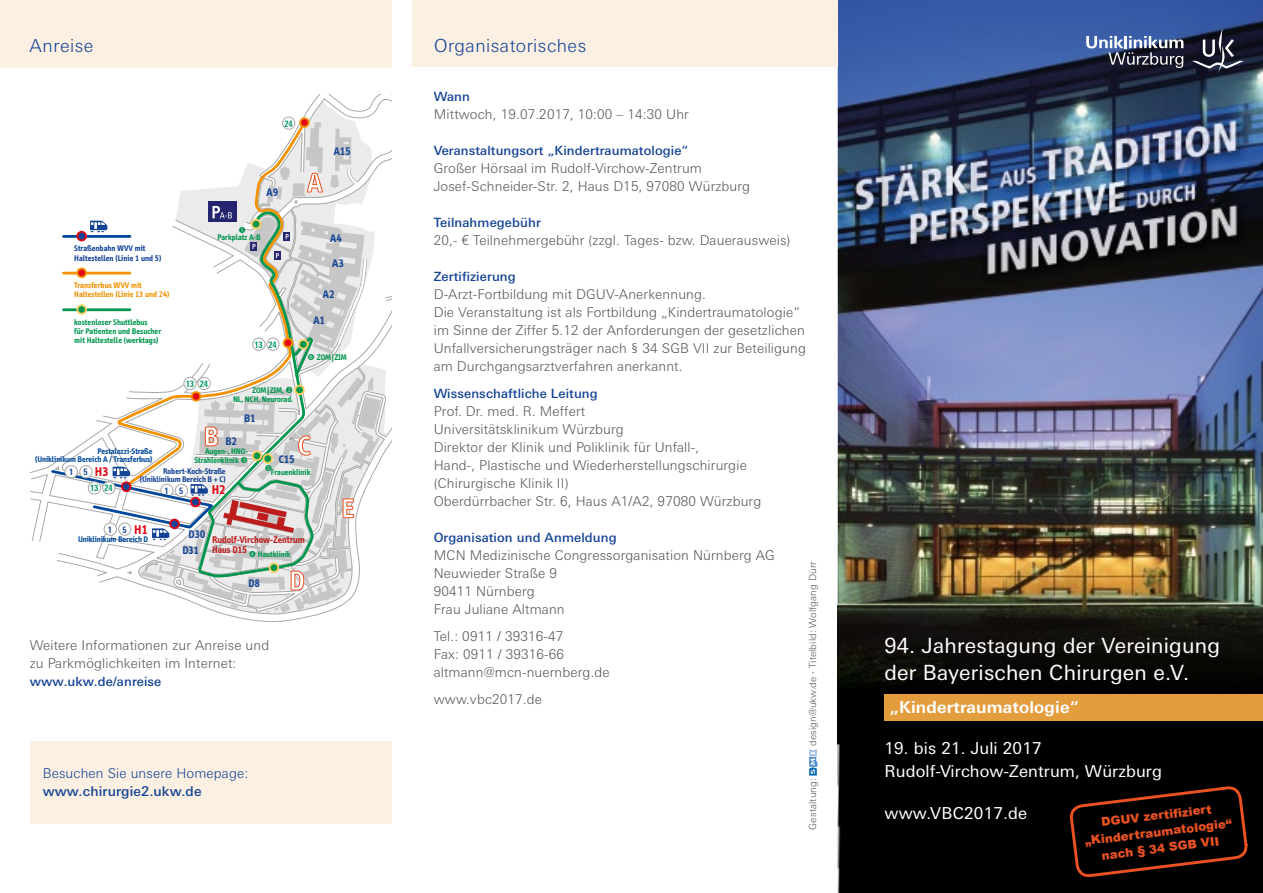
<style>
.page{position:relative;width:1263px;height:893px;background:#fff}
.page>*{position:absolute;margin:0;border:0;box-sizing:border-box;transform-origin:0 0}
.t1{font:21px/27px "LT Univers Basic";letter-spacing:.01em;color:#fff}
.t2{font:300 18px "LT Univers Basic";letter-spacing:.025em;color:#134395}
.t3{font:16.5px/22.5px "LT Univers Basic";letter-spacing:.01em;color:#fff}
.t4{font:700 16.5px "LT Univers Basic";letter-spacing:.01em;color:#fff}
.t5{font:300 13.5px/18px "LT Univers Basic";letter-spacing:.01em;color:#575756}
.t6{font:300 13.5px "LT Univers Basic";letter-spacing:.01em;color:#134395}
.t7{font:500 13.5px "LT Univers Basic";letter-spacing:.01em;color:#134395}
.t8{font:700 13.05px "Info";color:#e30613}
.t9{font:500 12.75px "LT Univers Basic";letter-spacing:.01em;color:#134395}
.t10{font:900 12px/16.5px "Arial";color:#e95123;text-align:center}
.t11{font:700 11.25px "Info";letter-spacing:-.025em;color:#134395}
.t12{font:700 9.9px/10.4px "Info";color:#bd1d1d}
.t13{font:300 9.75px "LT Univers Basic";letter-spacing:.01em;color:#575756}
.t14{font:700 condensed 9px "LT Univers";letter-spacing:-.025em;color:#009760}
.t15{font:700 condensed 9px "LT Univers";color:#134395}
.t16{font:700 8.4px/9.3px "Info";letter-spacing:.01em;color:#00964e}
.t17{font:700 8.4px/9.3px "Info";letter-spacing:.01em;color:#134395}
.t18{font:700 8.4px/8.2px "Info";color:#00489a;text-align:right}
.t19{font:700 8.4px/9.3px "Info";letter-spacing:.01em;color:#f39200}
.s1{font-weight:500}
</style>
<div class="page">
<img style="left:838px;top:0;width:425px;height:893px">
<svg style="left:1086px;top:36px;width:97px;height:32px;background:#58637e"></svg>
<svg style="left:1192px;top:28px;width:52px;height:44px;background:#36394c"></svg>
<img style="left:838px;top:605px;width:425px;height:111px">
<div style="left:0;top:0;width:391px;height:67px;background:#fcf0e3"></div>
<svg style="left:809px;top:749px;width:9px;height:26px"></svg>
<div style="left:412px;top:0;width:426px;height:67px;background:#fcf0e3"></div>
<div style="left:30px;top:741px;width:361px;height:83px;background:#fcf0e3"></div>
<div style="left:884px;top:694px;width:379px;height:27px;background:#e49d3c"></div>
<svg style="left:1070px;top:786px;width:178px;height:91px;background:#130602"></svg>
<svg style="left:30px;top:94px;width:361px;height:520px"></svg>
<h2 class="t2" style="left:30px;top:35px;width:65px">Anreise</h2>
<p class="t14" style="left:284px;top:118px;width:10px">24</p>
<p class="t17" style="left:74px;top:244px;width:89px">Straßenbahn WVV mit<br>Haltestellen (Linie 1 und 5)</p>
<p class="t19" style="left:74px;top:281px;width:97px">Transferbus WVV mit<br>Haltestellen (Linie 13 und 24)</p>
<p class="t16" style="left:74px;top:317px;width:89px">kostenloser Shuttlebus<br>für Patienten und Besucher mit Haltestelle (werktags)</p>
<p class="t18" style="left:35px;top:447px;width:119px">Pestalozzi-Straße<br>(Uniklinikum Bereich A / Transferbus)</p>
<p class="t11" style="left:267px;top:186px;width:13px">A9</p>
<p class="t16" style="left:217px;top:232px;width:45px">Parkplatz A-B</p>
<p class="t14" style="left:186px;top:378px;width:24px">13 24</p>
<p class="t14" style="left:255px;top:339px;width:24px">13 24</p>
<p class="t16" style="left:233px;top:386px;width:61px;text-indent:19px">ZOM|ZIM,<br>NL, NCH, Neurorad.</p>
<p class="t11" style="left:226px;top:435px;width:13px">B2</p>
<p class="t11" style="left:244px;top:412px;width:13px">B1</p>
<p class="t16" style="left:194px;top:447px;width:55px;line-height:8.2px;text-indent:11px">Augen-, HNO-<br>Strahlenklinik</p>
<p class="t11" style="left:279px;top:452px;width:17px">C15</p>
<p class="t11" style="left:334px;top:145px;width:18px">A15</p>
<p class="t11" style="left:330px;top:231px;width:13px">A4</p>
<p class="t11" style="left:332px;top:257px;width:13px">A3</p>
<p class="t11" style="left:323px;top:287px;width:13px">A2</p>
<p class="t11" style="left:313px;top:314px;width:13px">A1</p>
<p class="t16" style="left:317px;top:353px;width:31px">ZOM|ZIM</p>
<p class="t15" style="left:69px;top:467px;width:20px">1 5</p>
<p class="t8" style="left:95px;top:464px;width:15px">H3</p>
<p class="t14" style="left:90px;top:483px;width:24px">13 24</p>
<p class="t17" style="left:140px;top:467px;width:87px;line-height:8.2px;text-align:right">Robert-Koch-Straße (Uniklinikum Bereich B + C)</p>
<p class="t8" style="left:212px;top:482px;width:15px">H2</p>
<p class="t15" style="left:165px;top:485px;width:20px">1 5</p>
<p class="t16" style="left:271px;top:468px;width:41px">Frauenklinik</p>
<p class="t8" style="left:134px;top:522px;width:15px">H1</p>
<p class="t18" style="left:78px;top:535px;width:72px">Uniklinikum Bereich D</p>
<p class="t15" style="left:108px;top:524px;width:20px">1 5</p>
<p class="t11" style="left:189px;top:528px;width:18px">D30</p>
<p class="t12" style="left:212px;top:535px;width:94px">Rudolf-Virchow-Zentrum<br>Haus D15</p>
<p class="t11" style="left:182px;top:543px;width:18px">D31</p>
<p class="t16" style="left:258px;top:550px;width:34px">Hautklinik</p>
<p class="t11" style="left:249px;top:576px;width:13px">D8</p>
<p class="t5" style="left:30px;top:636px;width:241px">Weitere Informationen zur Anreise und zu Parkmöglichkeiten im Internet:</p>
<p class="t9" style="left:30px;top:674px;width:133px">www.ukw.de/anreise</p>
<p class="t6" style="left:43px;top:765px;width:207px">Besuchen Sie unsere Homepage:</p>
<p class="t7" style="left:43px;top:783px;width:160px">www.chirurgie2.ukw.de</p>
<h2 class="t2" style="left:434px;top:35px;width:154px">Organisatorisches</h2>
<p class="t9" style="left:434px;top:89px;width:38px">Wann</p>
<p class="t5" style="left:434px;top:105px;width:257px">Mittwoch, 19.07.2017, 10:00 – 14:30 Uhr</p>
<p class="t9" style="left:434px;top:143px;width:256px">Veranstaltungsort „Kindertraumatologie“</p>
<p class="t5" style="left:434px;top:159px;width:318px">Großer Hörsaal im Rudolf-Virchow-Zentrum<br>Josef-Schneider-Str. 2, Haus D15, 97080 Würzburg</p>
<p class="t9" style="left:434px;top:215px;width:109px">Teilnahmegebühr</p>
<p class="t5" style="left:434px;top:231px;width:358px">20,- € Teilnehmergebühr (zzgl. Tages- bzw. Dauerausweis)</p>
<p class="t9" style="left:434px;top:269px;width:84px">Zertifizierung</p>
<p class="t5" style="left:434px;top:285px;width:374px">D-Arzt-Fortbildung mit DGUV-Anerkennung.<br>Die Veranstaltung ist als Fortbildung „Kindertraumatologie“ im Sinne der Ziffer 5.12 der Anforderungen der gesetzlichen Unfallversicherungsträger nach § 34 SGB VII zur Beteiligung am Durchgangsarztverfahren anerkannt.</p>
<p class="t9" style="left:434px;top:386px;width:166px">Wissenschaftliche Leitung</p>
<p class="t5" style="left:434px;top:402px;width:329px">Prof. Dr. med. R. Meffert<br>Universitätsklinikum Würzburg<br>Direktor der Klinik und Poliklinik für Unfall-,<br>Hand-, Plastische und Wiederherstellungschirurgie (Chirurgische Klinik II)<br>Oberdürrbacher Str. 6, Haus A1/A2, 97080 Würzburg</p>
<p class="t9" style="left:434px;top:530px;width:184px">Organisation und Anmeldung</p>
<p class="t5" style="left:434px;top:546px;width:342px">MCN Medizinische Congressorganisation Nürnberg AG<br>Neuwieder Straße 9<br>90411 Nürnberg<br>Frau Juliane Altmann</p>
<p class="t5" style="left:434px;top:627px;width:177px">Tel.: 0911 / 39316-47<br>Fax: 0911 / 39316-66 altmann@mcn-nuernberg.de</p>
<p class="t5" style="left:434px;top:690px;width:110px">www.vbc2017.de</p>
<p class="t13" style="left:807px;top:746px;width:186px;rotate:-90deg">design@ukw.de <span class="s1">·</span> Titelbild: Wolfgang Dürr</p>
<p class="t13" style="left:807px;top:830px;width:53px;rotate:-90deg">Gestaltung:</p>
<h1 class="t1" style="left:884px;top:633px;width:337px">94. Jahrestagung der Vereinigung der Bayerischen Chirurgen e.V.</h1>
<p class="t4" style="left:890px;top:698px;width:190px">„Kindertraumatologie“</p>
<p class="t3" style="left:884px;top:737px;width:279px">19. bis 21. Juli 2017<br>Rudolf-Virchow-Zentrum, Würzburg</p>
<p class="t3" style="left:884px;top:801px;width:144px">www.VBC2017.de</p>
<p class="t10" style="left:1082px;top:816px;width:149px;rotate:-7deg">DGUV zertifiziert „Kindertraumatologie“ nach § 34 SGB VII</p>
</div>
